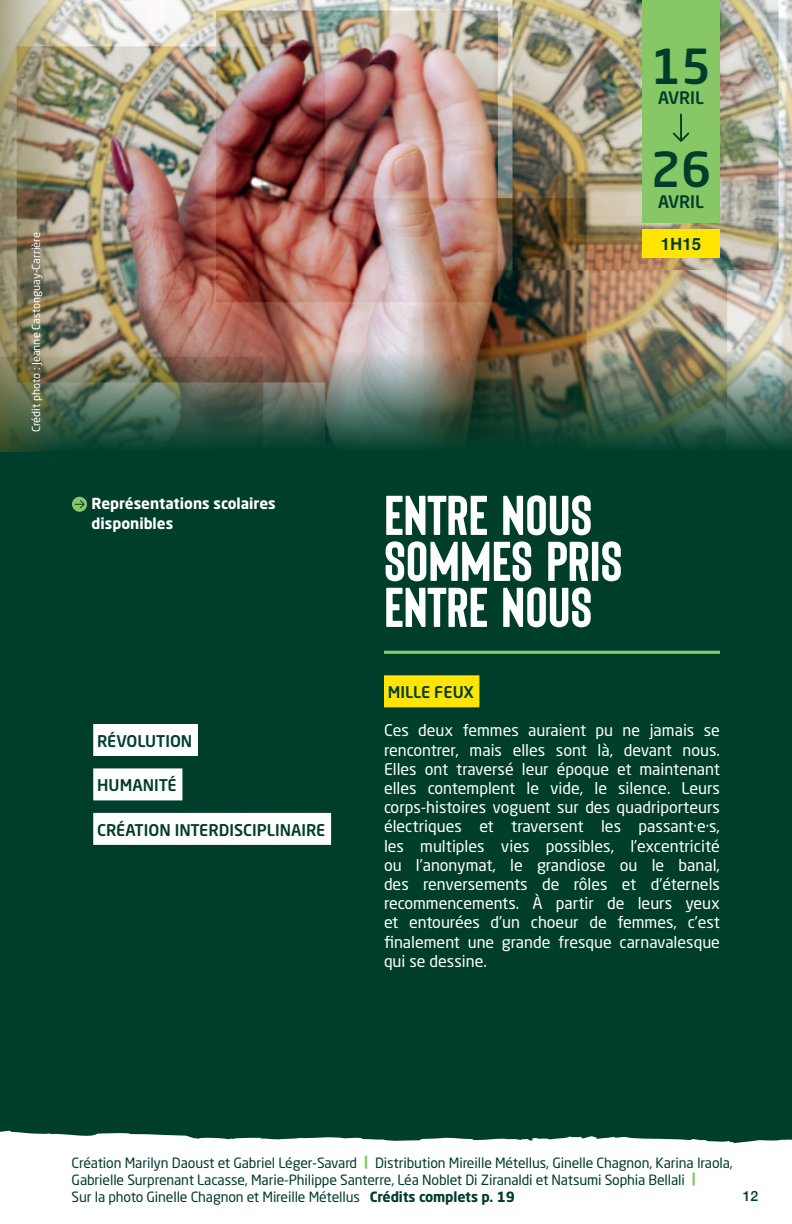
<style>
.page{position:relative;width:792px;height:1224px;background:#003e2c}
.page>*{position:absolute;margin:0;border:0;box-sizing:border-box;transform-origin:0 0}
.t1{font:56px/46px "URBANO Regular";color:#fff}
.t2{font:500 47.8px "Neo Sans Std";color:#003e2c}
.t3{font:500 17px "Neo Sans Std";color:#003e2c}
.t4{font:700 16.8px "Helvetica";color:#003e2c}
.texte_courant{font:16px/19.2px "Neo Sans Std";color:#fff;text-align:justify}
.S_Titre_2_encadré{font:500 16px "Neo Sans Std";color:#003e2c}
.Texte_Courant{font:700 15px/20px "Neo Sans Std";color:#fff}
.CRÉDIT{font:14px/17px "Neo Sans Std";letter-spacing:-.01em;color:#003e2c}
.t5{font:500 14px "Helvetica Neue";color:#003e2c}
.petite_note{font:11px "Neo Sans Std";color:#fff}
.s1{font-weight:700;color:#87c765}
.s2{font-weight:700}
</style>
<div class="page">
<svg style="left:0;top:1130px;width:792px;height:94px;background:#eaefed"></svg>
<img style="left:63px;top:0;width:729px;height:351px">
<img style="left:63px;top:351px;width:729px;height:96px">
<img style="left:0;top:0;width:63px;height:451px">
<hr style="left:384px;top:651px;width:336px;height:3px;background:#87c765">
<div style="left:384px;top:675px;width:95px;height:32px;background:#ffe501"></div>
<div style="left:642px;top:230px;width:78px;height:28px;background:#ffe501"></div>
<div style="left:642px;top:0;width:78px;height:222px;background:#87c765"></div>
<svg style="left:673px;top:114px;width:16px;height:28px"></svg>
<div style="left:72px;top:497px;width:15px;height:15px;background:#87c765;border-radius:50%"></div>
<svg style="left:75px;top:500px;width:10px;height:8px"></svg>
<div style="left:93px;top:813px;width:238px;height:32px;background:#fff"></div>
<div style="left:93px;top:768px;width:89px;height:32px;background:#fff"></div>
<div style="left:93px;top:724px;width:105px;height:32px;background:#fff"></div>
<p class="petite_note" style="left:29px;top:432px;width:201px;rotate:-90deg">Crédit photo : Jeanne Castonguay-Carrière</p>
<p class="Texte_Courant" style="left:92px;top:493px;width:186px">Représentations scolaires disponibles</p>
<p class="S_Titre_2_encadré" style="left:97px;top:731px;width:97px">RÉVOLUTION</p>
<p class="S_Titre_2_encadré" style="left:97px;top:775px;width:81px">HUMANITÉ</p>
<p class="S_Titre_2_encadré" style="left:97px;top:820px;width:230px">CRÉATION INTERDISCIPLINAIRE</p>
<p class="t2" style="left:651px;top:36px;width:62px">15</p>
<p class="t3" style="left:658px;top:87px;width:48px">AVRIL</p>
<p class="t2" style="left:651px;top:139px;width:62px">26</p>
<p class="t3" style="left:658px;top:191px;width:48px">AVRIL</p>
<p class="t4" style="left:661px;top:234px;width:42px">1H15</p>
<h1 class="t1" style="left:384px;top:495px;width:240px">ENTRE NOUS<br>SOMMES PRIS<br>ENTRE NOUS</h1>
<p class="S_Titre_2_encadré" style="left:388px;top:682px;width:87px">MILLE FEUX</p>
<p class="texte_courant" style="left:384px;top:721px;width:338px">Ces deux femmes auraient pu ne jamais se rencontrer, mais elles sont là, devant nous.<br>Elles ont traversé leur époque et maintenant elles contemplent le vide, le silence. Leurs corps-histoires voguent sur des quadriporteurs électriques et traversent les passant·e·s, les multiples vies possibles, l’excentricité ou l’anonymat, le grandiose ou le banal, des renversements de rôles et d’éternels recommencements. À partir de leurs yeux et entourées d'un choeur de femmes, c’est finalement une grande fresque carnavalesque qui se dessine.</p>
<p class="CRÉDIT" style="left:72px;top:1154px;width:663px">Création Marilyn Daoust et Gabriel Léger-Savard <span class="s1">|</span> Distribution Mireille Métellus, Ginelle Chagnon, Karina Iraola,<br>Gabrielle Surprenant Lacasse, Marie-Philippe Santerre, Léa Noblet Di Ziranaldi et Natsumi Sophia Bellali <span class="s1">|<br></span>Sur la photo Ginelle Chagnon et Mireille Métellus <span class="s2">Crédits complets p. 19</span></p>
<p class="t5" style="left:743px;top:1185px;width:17px">12</p>
</div>
